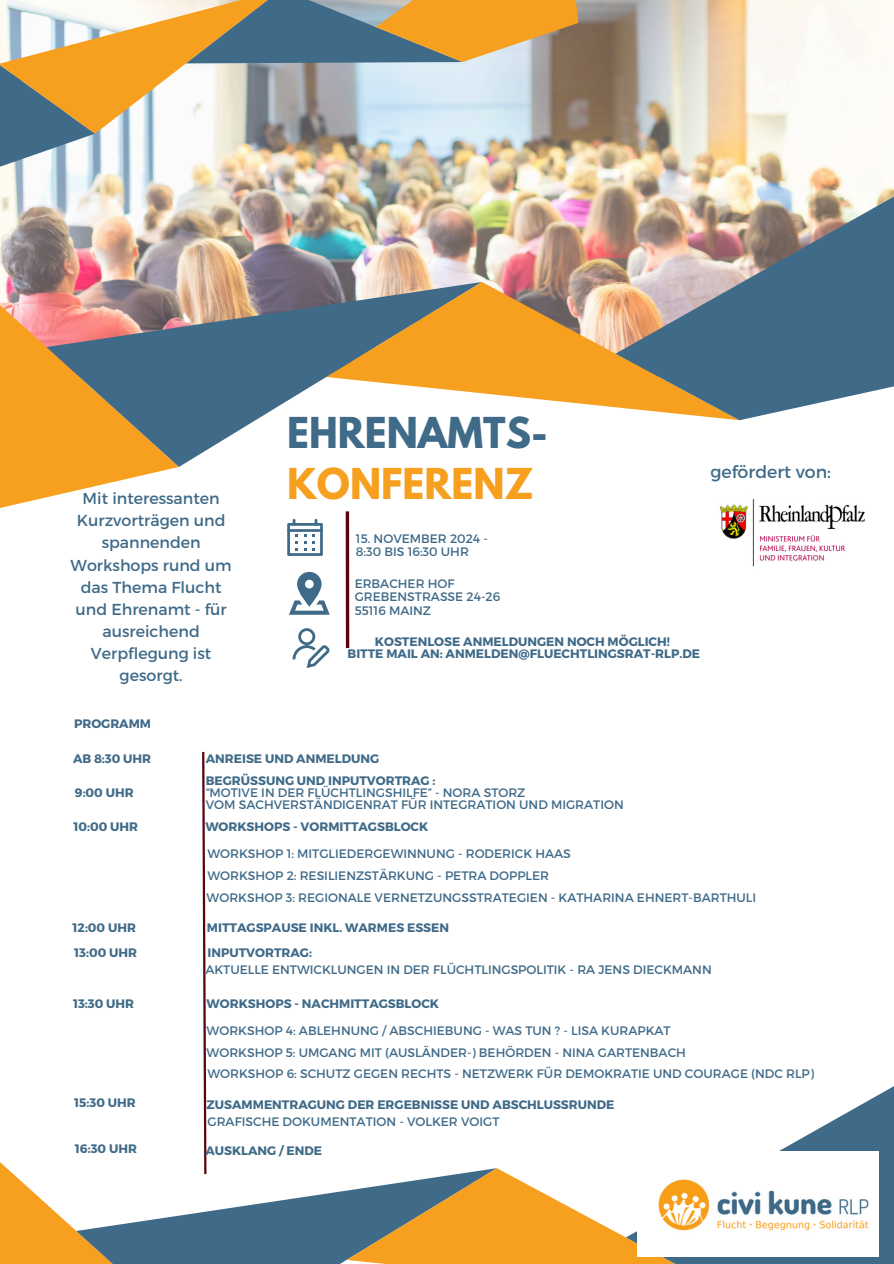
<style>
.page{position:relative;width:894px;height:1264px;background:#fff}
.page>*{position:absolute;margin:0;border:0;box-sizing:border-box;transform-origin:0 0}
.t1{font:700 37.65px "League Spartan";color:#3f6a88}
.t2{font:700 37.65px "League Spartan";color:#f79f1e}
.t3{font:17.4px "Montserrat";color:#3f6a88}
.t4{font:15.9px/22px "Montserrat";color:#3f6a88;text-align:center}
.t5{font:12.3px/13px "Montserrat";color:#3f6a88}
.t6{font:700 12.3px/12.3px "Montserrat";color:#3f6a88;text-align:center}
</style>
<div class="page">
<img style="left:0;top:0;width:893px;height:282px">
<svg style="left:0;top:276px;width:179px;height:232px"></svg>
<svg style="left:46px;top:282px;width:280px;height:185px;background:#928d85"></svg>
<svg style="left:326px;top:282px;width:289px;height:126px;background:#d1a461"></svg>
<img style="left:615px;top:182px;width:278px;height:238px">
<img style="left:0;top:0;width:581px;height:181px">
<svg style="left:287px;top:519px;width:36px;height:37px"></svg>
<svg style="left:345px;top:511px;width:4px;height:137px"></svg>
<svg style="left:745px;top:1086px;width:148px;height:177px"></svg>
<img style="left:720px;top:498px;width:145px;height:69px">
<svg style="left:289px;top:572px;width:40px;height:42px"></svg>
<svg style="left:0;top:751px;width:745px;height:512px"></svg>
<svg style="left:292px;top:628px;width:37px;height:40px"></svg>
<div style="left:637px;top:1151px;width:241px;height:105px;background:#fff"></div>
<img style="left:658px;top:1179px;width:211px;height:52px">
<h1 class="t4" style="left:71px;top:487px;width:163px">Mit interessanten<br>Kurzvorträgen und spannenden<br>Workshops rund um das Thema Flucht und Ehrenamt - für ausreichend<br>Verpflegung ist gesorgt.</h1>
<h1 class="t1" style="left:287px;top:414px;width:262px">EHRENAMTS-</h1>
<p class="t2" style="left:287px;top:464px;width:248px">KONFERENZ</p>
<p class="t3" style="left:710px;top:460px;width:122px">gefördert von:</p>
<h2 class="t5" style="left:356px;top:531px;width:133px">15. NOVEMBER 2024 -</h2>
<p class="t5" style="left:356px;top:544px;width:114px">8:30 BIS 16:30 UHR</p>
<p class="t5" style="left:354px;top:577px;width:147px">ERBACHER HOF<br>GREBENSTRASSE 24-26<br>55116 MAINZ</p>
<p class="t6" style="left:347px;top:635px;width:354px">KOSTENLOSE ANMELDUNGEN NOCH MÖGLICH!<br>BITTE MAIL AN: ANMELDEN@FLUECHTLINGSRAT-RLP.DE</p>
<p class="t6" style="left:74px;top:717px;width:78px">PROGRAMM</p>
<h3 class="t6" style="left:73px;top:751px;width:80px">AB 8:30 UHR</h3>
<p class="t6" style="left:206px;top:751px;width:175px">ANREISE UND ANMELDUNG</p>
<h3 class="t6" style="left:75px;top:785px;width:60px">9:00 UHR</h3>
<p class="t6" style="left:206px;top:773px;width:231px">BEGRÜSSUNG UND INPUTVORTRAG :</p>
<p class="t5" style="left:206px;top:785px;width:419px;line-height:12.3px">“MOTIVE IN DER FLÜCHTLINGSHILFE” - NORA STORZ<br>VOM SACHVERSTÄNDIGENRAT FÜR INTEGRATION UND MIGRATION</p>
<h3 class="t6" style="left:73px;top:819px;width:66px">10:00 UHR</h3>
<h3 class="t6" style="left:205px;top:819px;width:224px">WORKSHOPS - VORMITTAGSBLOCK</h3>
<h3 class="t5" style="left:207px;top:846px;width:365px">WORKSHOP 1: MITGLIEDERGEWINNUNG - RODERICK HAAS</h3>
<h3 class="t5" style="left:207px;top:868px;width:343px">WORKSHOP 2: RESILIENZSTÄRKUNG - PETRA DOPPLER</h3>
<h3 class="t5" style="left:206px;top:890px;width:551px">WORKSHOP 3: REGIONALE VERNETZUNGSSTRATEGIEN - KATHARINA EHNERT-BARTHULI</h3>
<h3 class="t6" style="left:73px;top:921px;width:65px">12:00 UHR</h3>
<h3 class="t6" style="left:207px;top:921px;width:244px">MITTAGSPAUSE INKL. WARMES ESSEN</h3>
<p class="t6" style="left:74px;top:945px;width:64px">13:00 UHR</p>
<p class="t6" style="left:207px;top:945px;width:106px">INPUTVORTRAG:</p>
<p class="t5" style="left:205px;top:962px;width:508px">AKTUELLE ENTWICKLUNGEN IN DER FLÜCHTLINGSPOLITIK - RA JENS DIECKMANN</p>
<h3 class="t6" style="left:73px;top:996px;width:63px">13:30 UHR</h3>
<h3 class="t6" style="left:206px;top:996px;width:234px">WORKSHOPS - NACHMITTAGSBLOCK</h3>
<h3 class="t5" style="left:206px;top:1023px;width:465px">WORKSHOP 4: ABLEHNUNG / ABSCHIEBUNG - WAS TUN ? - LISA KURAPKAT</h3>
<h3 class="t5" style="left:206px;top:1045px;width:480px">WORKSHOP 5: UMGANG MIT (AUSLÄNDER-) BEHÖRDEN - NINA GARTENBACH</h3>
<p class="t5" style="left:207px;top:1066px;width:608px">WORKSHOP 6: SCHUTZ GEGEN RECHTS - NETZWERK FÜR DEMOKRATIE UND COURAGE (NDC RLP)</p>
<h3 class="t6" style="left:74px;top:1095px;width:63px">15:30 UHR</h3>
<h3 class="t6" style="left:206px;top:1097px;width:409px">ZUSAMMENTRAGUNG DER ERGEBNISSE UND ABSCHLUSSRUNDE</h3>
<p class="t5" style="left:207px;top:1114px;width:293px">GRAFISCHE DOKUMENTATION - VOLKER VOIGT</p>
<p class="t6" style="left:75px;top:1141px;width:63px">16:30 UHR</p>
<p class="t6" style="left:205px;top:1144px;width:118px">AUSKLANG / ENDE</p>
</div>
